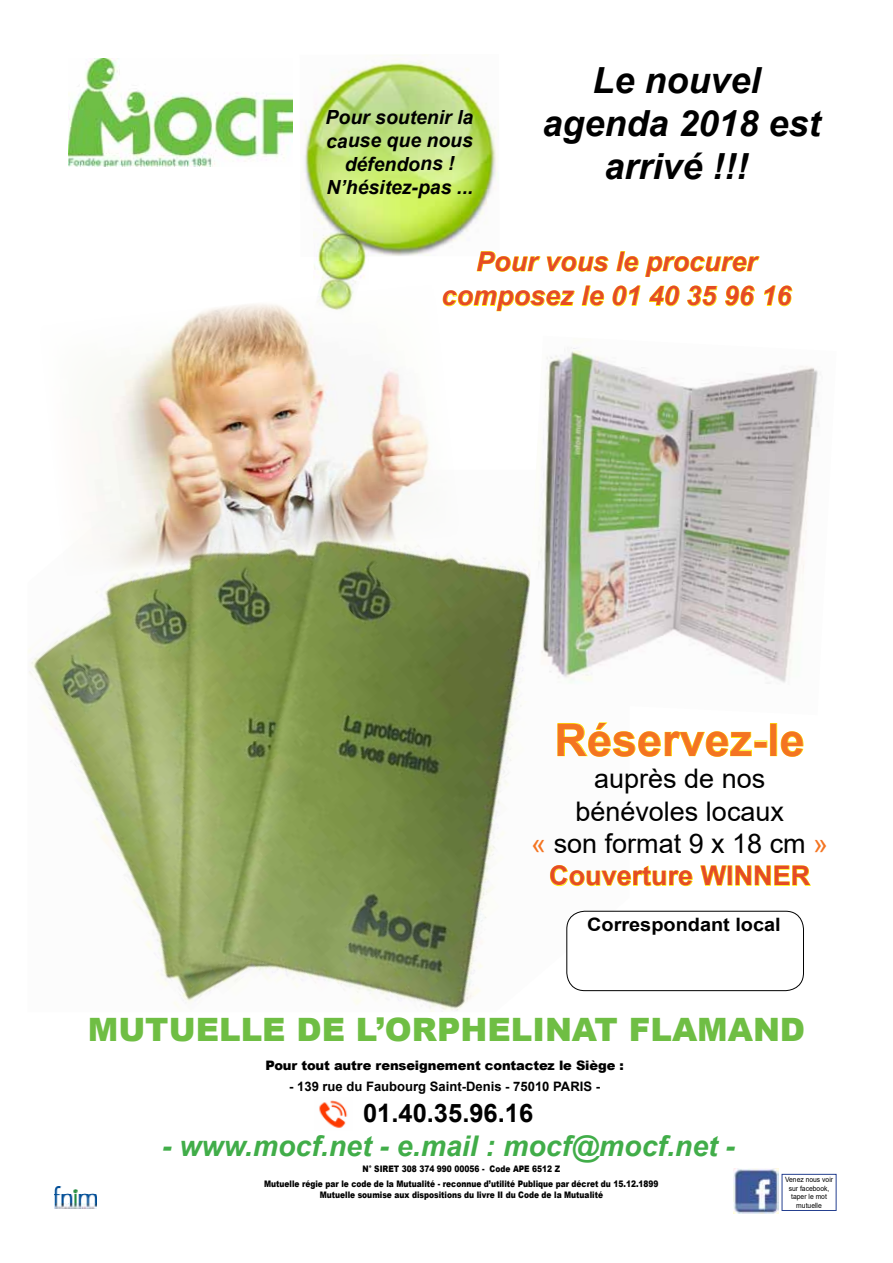
<style>
.page{position:relative;width:893px;height:1263px;background:#fff}
.page>*{position:absolute;margin:0;border:0;box-sizing:border-box;transform-origin:0 0}
.t1{font:700 45px "Arial";color:#f47421}
.t2{font:italic 700 36px/43.2px "Arial";color:#000;text-align:center}
.t3{font:900 32.25px "Arial";color:#6fbe44}
.t4{font:italic 700 28.5px "Arial";color:#41ad49}
.t5{font:27px/32.4px "Arial";color:#000;text-align:center}
.t6{font:italic 700 27px/34.5px "Arial";color:#e54b26;text-align:center}
.t7{font:700 25.5px "Arial";color:#000}
.t8{font:italic 700 19.35px/23.2px "Arial";color:#000;text-align:center}
.t9{font:700 18.45px "Arial";color:#000;scale:1.08 1}
.t10{font:900 13.05px "Arial";letter-spacing:-.01em;color:#000}
.t11{font:700 13.05px "Arial";color:#000}
.t12{font:900 9px/14.7px "Arial";color:#000;text-align:center;scale:.84 1}
.t13{font:7.2px/8.7px "Arial";color:#000;text-align:center;scale:.93 1}
.s1{color:#f47421}
.s2{font-weight:700;color:#e54b26}
</style>
<div class="page">
<img style="left:28px;top:555px;width:601px;height:457px">
<img style="left:54px;top:1186px;width:42px;height:23px">
<img style="left:733px;top:1168px;width:46px;height:46px">
<div style="left:782px;top:1174px;width:54px;height:37px;border:1px solid #25408f"></div>
<img style="left:314px;top:257px;width:52px;height:22px">
<img style="left:314px;top:272px;width:46px;height:12px">
<img style="left:68px;top:58px;width:225px;height:109px">
<img style="left:304px;top:54px;width:193px;height:203px">
<svg style="left:557px;top:722px;width:195px;height:35px"></svg>
<div style="left:770px;top:723px;width:7px;height:33px;border:1px solid #fff200"></div>
<svg style="left:780px;top:731px;width:24px;height:26px"></svg>
<svg style="left:550px;top:865px;width:143px;height:21px"></svg>
<svg style="left:700px;top:865px;width:27px;height:21px"></svg>
<svg style="left:735px;top:865px;width:76px;height:21px"></svg>
<div style="left:567px;top:911px;width:236px;height:80px;background:#fff;border-radius:18px"></div>
<div style="left:567px;top:911px;width:237px;height:80px;border:1px solid #000;border-radius:18px"></div>
<img style="left:319px;top:1100px;width:29px;height:28px">
<svg style="left:476px;top:251px;width:133px;height:21px"></svg>
<svg style="left:616px;top:251px;width:23px;height:21px"></svg>
<svg style="left:645px;top:256px;width:115px;height:21px"></svg>
<svg style="left:461px;top:290px;width:114px;height:22px"></svg>
<svg style="left:581px;top:285px;width:23px;height:21px"></svg>
<svg style="left:612px;top:285px;width:29px;height:21px"></svg>
<svg style="left:649px;top:285px;width:31px;height:21px"></svg>
<svg style="left:687px;top:285px;width:31px;height:21px"></svg>
<svg style="left:725px;top:285px;width:30px;height:22px"></svg>
<svg style="left:764px;top:285px;width:29px;height:22px"></svg>
<img style="left:524px;top:348px;width:294px;height:367px">
<img style="left:38px;top:284px;width:423px;height:294px">
<h3 class="t8" style="left:326px;top:106px;width:149px">Pour soutenir la cause que nous défendons !<br>N’hésitez-pas ...</h3>
<h2 class="t2" style="left:542px;top:59px;width:280px">Le nouvel agenda 2018 est arrivé !!!</h2>
<h3 class="t6" style="left:442px;top:245px;width:351px">Pour vous le procurer composez le 01 40 35 96 16</h3>
<h1 class="t1" style="left:555px;top:708px;width:252px">Réservez-le</h1>
<h3 class="t5" style="left:531px;top:762px;width:299px">auprès de nos bénévoles locaux<br><span class="s1">«</span> son format 9 x 18 cm <span class="s1">»<br></span><span class="s2">Couverture WINNER</span></h3>
<h3 class="t9" style="left:587px;top:911px;width:181px">Correspondant local</h3>
<h3 class="t3" style="left:88px;top:1006px;width:719px">MUTUELLE DE L’ORPHELINAT FLAMAND</h3>
<h3 class="t10" style="left:265px;top:1055px;width:360px">Pour tout autre renseignement contactez le Siège :</h3>
<h3 class="t11" style="left:289px;top:1078px;width:312px">- 139 rue du Faubourg Saint-Denis - 75010 PARIS -</h3>
<h3 class="t7" style="left:363px;top:1095px;width:172px">01.40.35.96.16</h3>
<h3 class="t4" style="left:162px;top:1127px;width:575px">- www.mocf.net - e.mail : mocf@mocf.net -</h3>
<p class="t12" style="left:264px;top:1161px;width:471px">N° SIRET 308 374 990 00056 - Code APE 6512 Z<br>Mutuelle régie par le code de la Mutualité - reconnue d’utilité Publique par décret du 15.12.1899</p>
<p class="t12" style="left:320px;top:1187px;width:339px">Mutuelle soumise aux dispositions du livre II du Code de la Mutualité</p>
<p class="t13" style="left:785px;top:1175px;width:53px">Venez nous voir sur facebook, taper le mot mutuelle</p>
</div>
